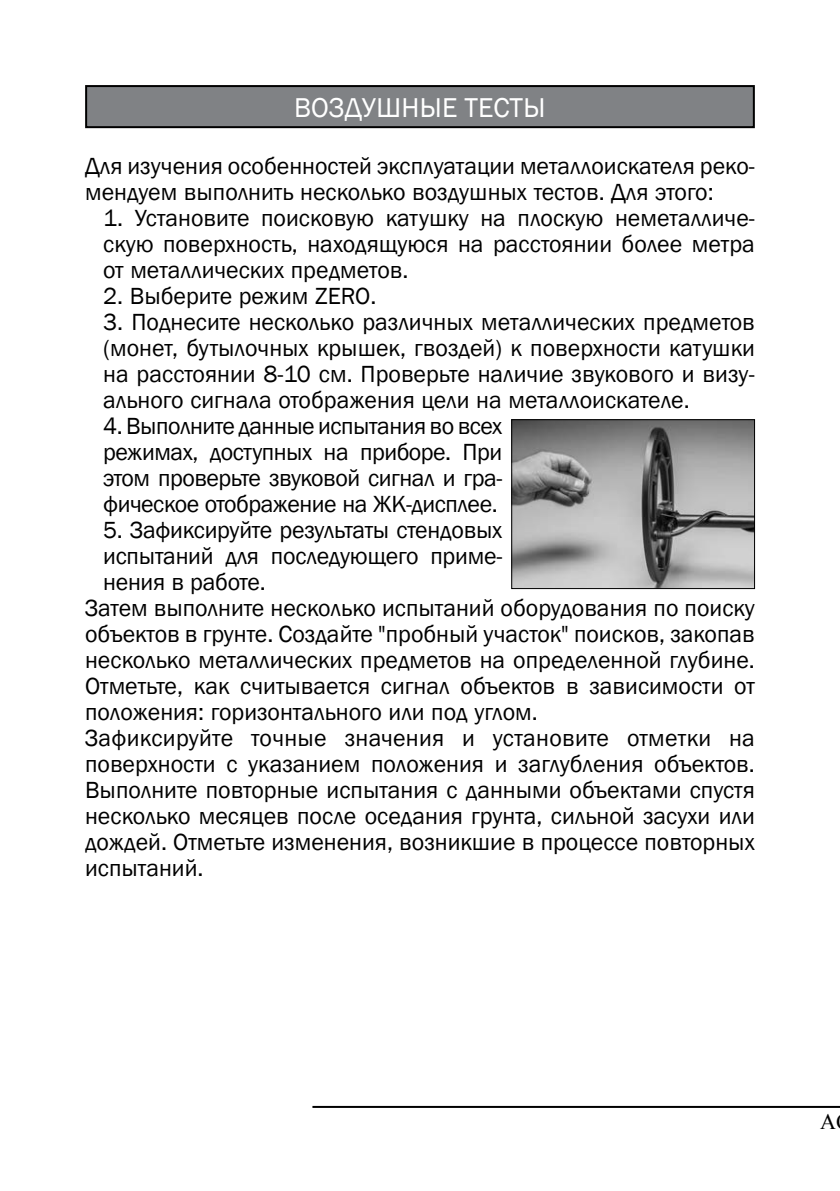
<style>
.page{position:relative;width:840px;height:1191px;background:#fff}
.page>*{position:absolute;margin:0;border:0;box-sizing:border-box;transform-origin:0 0}
.t1{font:28px "Franklin Gothic";color:#fff}
.t2{font:24px/26px "Franklin Gothic";color:#000;text-align:justify}
.t3{font:22px "Times New Roman";color:#000}
</style>
<div class="page">
<hr style="left:312px;top:1106px;width:527px;height:2px;background:#000">
<div style="left:86px;top:86px;width:667px;height:41px;background:#808285"></div>
<div style="left:85px;top:85px;width:669px;height:43px;border:2px solid #000"></div>
<img style="left:513px;top:421px;width:239px;height:166px">
<div style="left:511px;top:419px;width:243px;height:170px;border:1px solid #000"></div>
<p class="t1" style="left:294px;top:90px;width:248px">ВОЗДУШНЫ Е ТЕСТЫ</p>
<p class="t2" style="left:85px;top:153px;width:670px">Для изучения особенностей эксплуатации металлоискателя реко&shy;мендуем выполнить несколько воздушных тестов. Для этого:</p>
<p class="t2" style="left:103px;top:205px;width:653px">1. Установите поисковую катушку на плоскую неметалличе&shy;скую поверхность, находящуюся на расстоянии более метра от металлических предметов.</p>
<p class="t2" style="left:103px;top:283px;width:271px">2. Выберите режим ZERO.</p>
<p class="t2" style="left:103px;top:309px;width:652px">3. Поднесите несколько различных металлических предметов (монет, бутылочных крышек, гвоздей) к поверхности катушки на расстоянии 8-10 см. Проверьте наличие звукового и визу&shy;ального сигнала отображения цели на металлоискателе.</p>
<p class="t2" style="left:103px;top:413px;width:400px">4. Выполните данные испытания во всех режимах, доступных на приборе. При этом проверьте звуковой сигнал и гра&shy;фическое отображение на ЖК-дисплее.</p>
<p class="t2" style="left:103px;top:517px;width:400px">5. Зафиксируйте результаты стендовых</p>
<p class="t2" style="left:103px;top:543px;width:400px">испытаний для последующего приме-</p>
<p class="t2" style="left:103px;top:569px;width:161px">нения в работе.</p>
<p class="t2" style="left:85px;top:595px;width:670px">Затем выполните несколько испытаний оборудования по поиску</p>
<p class="t2" style="left:85px;top:621px;width:671px">объектов в грунте. Создайте "пробный участок" поисков, закопав</p>
<p class="t2" style="left:85px;top:647px;width:667px">несколько металлических предметов на определенной глубине.</p>
<p class="t2" style="left:85px;top:673px;width:670px">Отметьте, как считывается сигнал объектов в зависимости от</p>
<p class="t2" style="left:85px;top:699px;width:450px">положения: горизонтального или под углом.</p>
<p class="t2" style="left:85px;top:725px;width:671px">Зафиксируйте точные значения и установите отметки на</p>
<p class="t2" style="left:85px;top:751px;width:667px">поверхности с указанием положения и заглубления объектов.</p>
<p class="t2" style="left:85px;top:777px;width:670px">Выполните повторные испытания с данными объектами спустя</p>
<p class="t2" style="left:85px;top:803px;width:670px">несколько месяцев после оседания грунта, сильной засухи или</p>
<p class="t2" style="left:85px;top:829px;width:670px">дождей. Отметьте изменения, возникшие в процессе повторных</p>
<p class="t2" style="left:85px;top:855px;width:116px">испытаний.</p>
<p class="t3" style="left:819px;top:1106px;width:17px">A</p>
</div>
